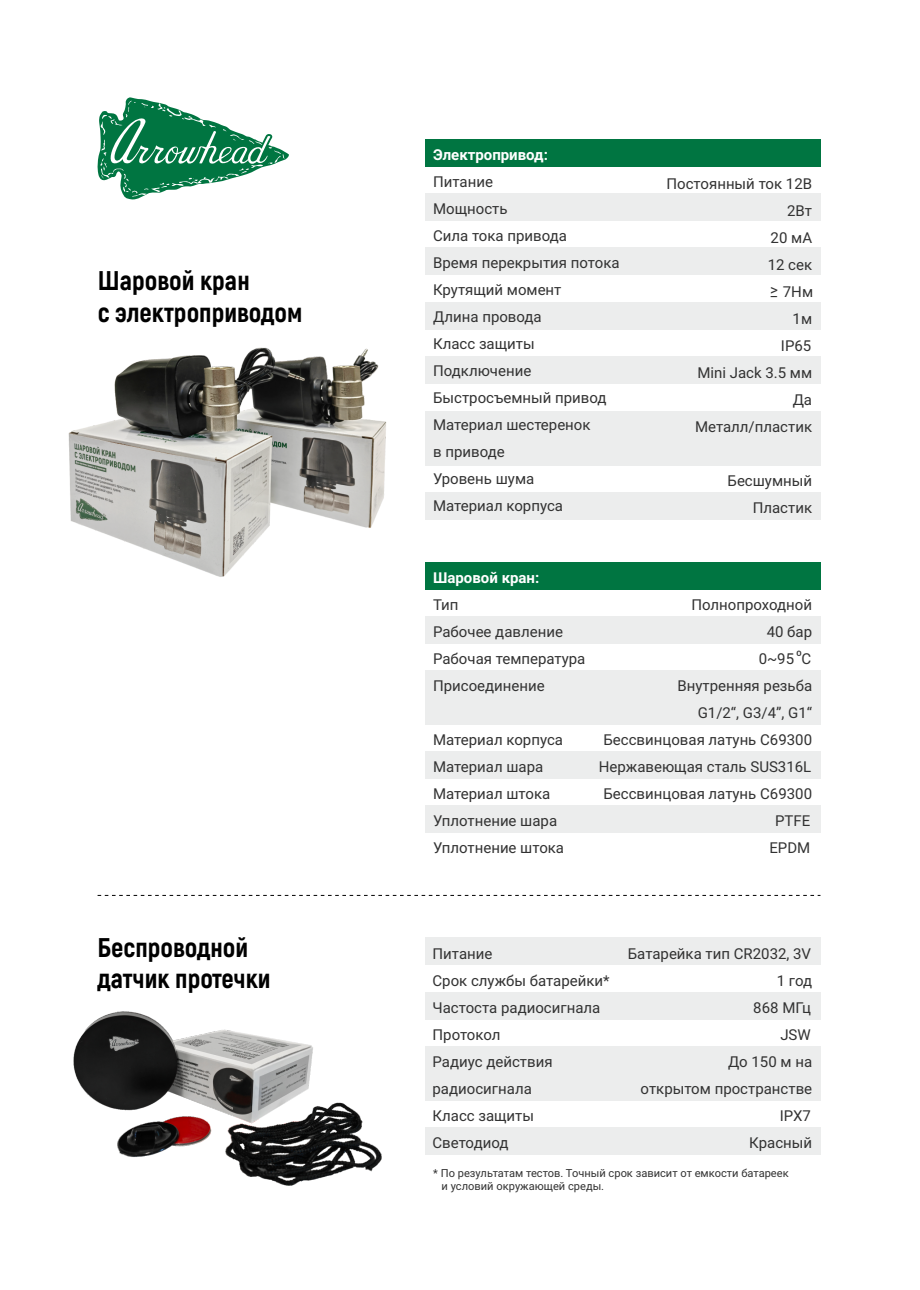
<style>
.page{position:relative;width:920px;height:1290px;background:#fff}
.page>*{position:absolute;margin:0;border:0;box-sizing:border-box;transform-origin:0 0}
.t1{font:800 27px "Akrobat";color:#000}
.t2{font:15px/27px "Roboto";color:#323232;text-align:right}
.t3{font:700 15px "Roboto";color:#fff}
.t4{font:11.1px/13.4px "Roboto";color:#323232}
.t5{font:700 7.5px "Roboto";color:#323232}
</style>
<div class="page">
<svg style="left:97px;top:97px;width:192px;height:103px"></svg>
<div style="left:425px;top:492px;width:395px;height:28px;background:#eceded"></div>
<div style="left:425px;top:139px;width:395px;height:27px;background:#007541"></div>
<div style="left:425px;top:193px;width:395px;height:28px;background:#eceded"></div>
<div style="left:425px;top:248px;width:395px;height:27px;background:#eceded"></div>
<div style="left:425px;top:302px;width:395px;height:27px;background:#eceded"></div>
<div style="left:425px;top:357px;width:395px;height:27px;background:#eceded"></div>
<div style="left:425px;top:411px;width:395px;height:54px;background:#eceded"></div>
<div style="left:425px;top:805px;width:395px;height:27px;background:#eceded"></div>
<div style="left:425px;top:751px;width:395px;height:27px;background:#eceded"></div>
<div style="left:425px;top:670px;width:395px;height:54px;background:#eceded"></div>
<div style="left:425px;top:616px;width:395px;height:27px;background:#eceded"></div>
<div style="left:425px;top:562px;width:395px;height:27px;background:#007541"></div>
<div style="left:425px;top:938px;width:395px;height:27px;background:#eceded"></div>
<div style="left:425px;top:992px;width:395px;height:27px;background:#eceded"></div>
<div style="left:425px;top:1046px;width:395px;height:54px;background:#eceded"></div>
<div style="left:425px;top:1128px;width:395px;height:27px;background:#eceded"></div>
<svg style="left:98px;top:895px;width:722px;height:1px"></svg>
<img style="left:68px;top:347px;width:319px;height:230px">
<img style="left:73px;top:1011px;width:309px;height:175px">
<h1 class="t1" style="left:98px;top:264px;width:154px">Шаровой кран</h1>
<h1 class="t1" style="left:98px;top:297px;width:206px">с электроприводом</h1>
<p class="t3" style="left:433px;top:148px;width:116px">Электропривод:</p>
<p class="t2" style="left:433px;top:169px;width:188px;text-align:left">Питание<br>Мощность<br>Сила тока привода<br>Время перекрытия потока<br>Крутящий момент<br>Длина провода<br>Класс защиты<br>Подключение<br>Быстросъемный привод<br>Материал шестеренок<br>в приводе<br>Уровень шума<br>Материал корпуса</p>
<p class="t2" style="left:666px;top:172px;width:148px">Постоянный ток 12В<br>2Вт<br>20 мА<br>12 сек<br>_ 7Нм<br>1м<br>IP65<br>Mini Jack 3.5 мм<br>Да<br>Металл/пластик</p>
<p class="t2" style="left:770px;top:278px;width:9px">&gt;</p>
<p class="t2" style="left:727px;top:469px;width:86px">Бесшумный<br>Пластик</p>
<p class="t3" style="left:433px;top:571px;width:108px">Шаровой кран:</p>
<p class="t2" style="left:433px;top:592px;width:154px;text-align:left">Тип<br>Рабочее давление<br>Рабочая температура<br>Присоединение</p>
<p class="t2" style="left:433px;top:727px;width:133px;text-align:left">Материал корпуса<br>Материал шара<br>Материал штока<br>Уплотнение шара<br>Уплотнение штока</p>
<p class="t2" style="left:691px;top:593px;width:122px">Полнопроходной<br>40 бар</p>
<p class="t5" style="left:796px;top:651px;width:7px">О</p>
<p class="t2" style="left:599px;top:647px;width:215px">0~95 С<br>Внутренняя резьба<br>G1/2“, G3/4”, G1“<br>Бессвинцовая латунь C69300<br>Нержавеющая сталь SUS316L<br>Бессвинцовая латунь C69300<br>PTFE<br>EPDM</p>
<h1 class="t1" style="left:97px;top:932px;width:152px">Беспроводной</h1>
<p class="t2" style="left:433px;top:941px;width:179px;text-align:left">Питание<br>Срок службы батарейки*<br>Частоста радиосигнала<br>Протокол<br>Радиус действия радиосигнала<br>Класс защиты<br>Светодиод</p>
<p class="t2" style="left:628px;top:942px;width:186px">Батарейка тип CR2032, 3V<br>1 год<br>868 МГц<br>JSW<br>До 150 м на<br>открытом пространстве<br>IPX7<br>Красный</p>
<p class="t4" style="left:442px;top:1167px;width:349px;text-indent:-8px">* По результатам тестов. Точный срок зависит от емкости батареек и условий окружающей среды.</p>
<h1 class="t1" style="left:97px;top:962px;width:175px">датчик протечки</h1>
</div>
